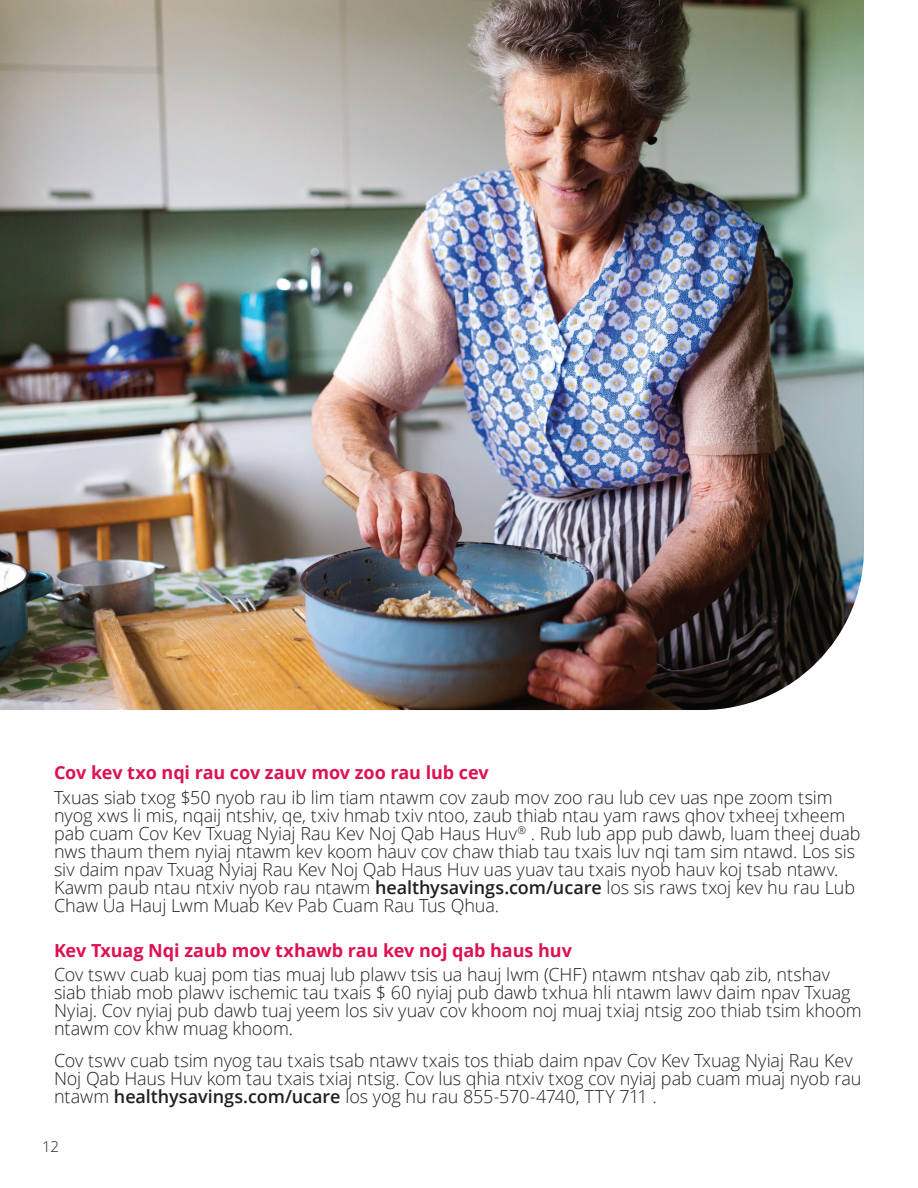
<style>
.page{position:relative;width:918px;height:1188px;background:#fff}
.page>*{position:absolute;margin:0;border:0;box-sizing:border-box;transform-origin:0 0}
.body_12_16{font:300 18px/18px "Open Sans";letter-spacing:-.005em;color:#231f20}
.Use_this_B_head{font:700 18px "Open Sans";letter-spacing:-.005em;color:#dd1250}
.t1{font:300 15px "Open Sans";color:#231f20}
.s1{font-weight:600}
</style>
<div class="page">
<img style="left:0;top:0;width:864px;height:710px">
<p class="Use_this_B_head" style="left:54px;top:760px;width:436px">Cov kev txo nqi rau cov zauv mov zoo rau lub cev</p>
<p class="body_12_16" style="left:54px;top:788px;width:808px">Txuas siab txog $50 nyob rau ib lim tiam ntawm cov zaub mov zoo rau lub cev uas npe zoom tsim nyog xws li mis, nqaij ntshiv, qe, txiv hmab txiv ntoo, zaub thiab ntau yam raws qhov txheej txheem pab cuam Cov Kev Txuag Nyiaj Rau Kev Noj Qab Haus Huv<sup>®</sup> . Rub lub app pub dawb, luam theej duab nws thaum them nyiaj ntawm kev koom hauv cov chaw thiab tau txais luv nqi tam sim ntawd. Los sis siv daim npav Txuag Nyiaj Rau Kev Noj Qab Haus Huv uas yuav tau txais nyob hauv koj tsab ntawv.<br>Kawm paub ntau ntxiv nyob rau ntawm <span class="s1">healthysavings.com/ucare</span> los sis raws txoj kev hu rau Lub Chaw Ua Hauj Lwm Muab Kev Pab Cuam Rau Tus Qhua.</p>
<p class="Use_this_B_head" style="left:54px;top:937px;width:520px">Kev Txuag Nqi zaub mov txhawb rau kev noj qab haus huv</p>
<p class="body_12_16" style="left:54px;top:965px;width:809px">Cov tswv cuab kuaj pom tias muaj lub plawv tsis ua hauj lwm (CHF) ntawm ntshav qab zib, ntshav siab thiab mob plawv ischemic tau txais $ 60 nyiaj pub dawb txhua hli ntawm lawv daim npav Txuag Nyiaj. Cov nyiaj pub dawb tuaj yeem los siv yuav cov khoom noj muaj txiaj ntsig zoo thiab tsim khoom ntawm cov khw muag khoom.</p>
<p class="body_12_16" style="left:54px;top:1051px;width:809px">Cov tswv cuab tsim nyog tau txais tsab ntawv txais tos thiab daim npav Cov Kev Txuag Nyiaj Rau Kev<br>Noj Qab Haus Huv kom tau txais txiaj ntsig. Cov lus qhia ntxiv txog cov nyiaj pab cuam muaj nyob rau ntawm <span class="s1">healthysavings.com/ucare</span> los yog hu rau 855-570-4740, TTY 711 .</p>
<p class="t1" style="left:42px;top:1136px;width:19px">12</p>
</div>
